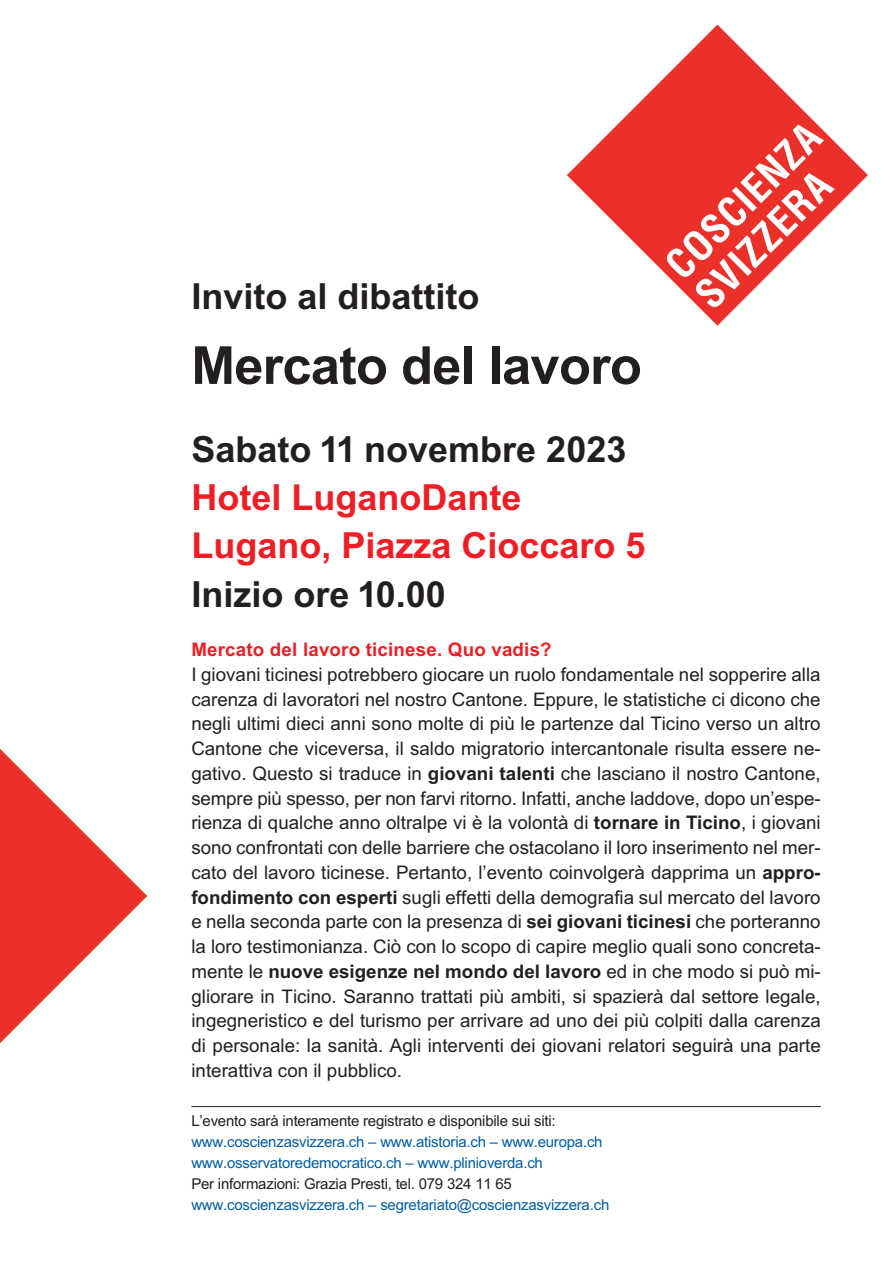
<style>
.page{position:relative;width:893px;height:1263px;background:#fff}
.page>*{position:absolute;margin:0;border:0;box-sizing:border-box;transform-origin:0 0}
.t1{font:700 52.5px "Arial";letter-spacing:-.015em;color:#231f20}
.t2{font:700 36px "Arial";color:#231f20}
.t3{font:700 36px/48.2px "Arial";color:#ee1e24}
.t4{font:18.75px/24.8px "Arial";color:#231f20;text-align:justify}
.t5{font:700 18.75px "Arial";letter-spacing:.01em;color:#ee1e24}
.t6{font:15px/21px "Arial";letter-spacing:-.015em;color:#015da4}
.t7{font:15px "Arial";letter-spacing:-.015em;color:#231f20}
.s1{font-weight:700}
</style>
<div class="page">
<svg style="left:567px;top:25px;width:301px;height:301px"></svg>
<svg style="left:664px;top:125px;width:171px;height:183px"></svg>
<svg style="left:0;top:749px;width:147px;height:294px"></svg>
<hr style="left:191px;top:1106px;width:630px;height:1px;background:#231f20">
<h2 class="t2" style="left:191px;top:275px;width:289px">Invito al dibattito</h2>
<h1 class="t1" style="left:191px;top:335px;width:452px">Mercato del lavoro</h1>
<h2 class="t2" style="left:191px;top:429px;width:437px">Sabato 11 novembre 2023</h2>
<h2 class="t3" style="left:191px;top:474px;width:456px">Hotel LuganoDante<br>Lugano, Piazza Cioccaro 5</h2>
<h2 class="t2" style="left:191px;top:573px;width:256px">Inizio ore 10.00</h2>
<p class="t5" style="left:191px;top:639px;width:362px">Mercato del lavoro ticinese. Quo vadis?</p>
<p class="t4" style="left:191px;top:662px;width:631px">I giovani ticinesi potrebbero giocare un ruolo fondamentale nel sopperire alla carenza di lavoratori nel nostro Cantone. Eppure, le statistiche ci dicono che negli ultimi dieci anni sono molte di più le partenze dal Ticino verso un altro Cantone che viceversa, il saldo migratorio intercantonale risulta essere ne&shy;gativo. Questo si traduce in <span class="s1">giovani talenti</span> che lasciano il nostro Cantone, sempre più spesso, per non farvi ritorno. Infatti, anche laddove, dopo un’espe&shy;rienza di qualche anno oltralpe vi è la volontà di <span class="s1">tornare in Ticino</span>, i giovani sono confrontati con delle barriere che ostacolano il loro inserimento nel mer&shy;cato del lavoro ticinese. Pertanto, l’evento coinvolgerà dapprima un <span class="s1">appro&shy;fondimento con esperti</span> sugli effetti della demografia sul mercato del lavoro e nella seconda parte con la presenza di <span class="s1">sei giovani ticinesi</span> che porteranno la loro testimonianza. Ciò con lo scopo di capire meglio quali sono concreta&shy;mente le <span class="s1">nuove esigenze nel mondo del lavoro</span> ed in che modo si può mi&shy;gliorare in Ticino. Saranno trattati più ambiti, si spazierà dal settore legale, ingegneristico e del turismo per arrivare ad uno dei più colpiti dalla carenza di personale: la sanità. Agli interventi dei giovani relatori seguirà una parte interattiva con il pubblico.</p>
<p class="t7" style="left:191px;top:1112px;width:366px">L’evento sarà interamente registrato e disponibile sui siti:</p>
<p class="t6" style="left:191px;top:1132px;width:413px">www.coscienzasvizzera.ch – www.atistoria.ch – www.europa.ch www.osservatoredemocratico.ch – www.plinioverda.ch</p>
<p class="t7" style="left:191px;top:1175px;width:322px">Per informazioni: Grazia Presti, tel. 079 324 11 65</p>
<p class="t6" style="left:191px;top:1195px;width:419px">www.coscienzasvizzera.ch – segretariato@coscienzasvizzera.ch</p>
</div>
